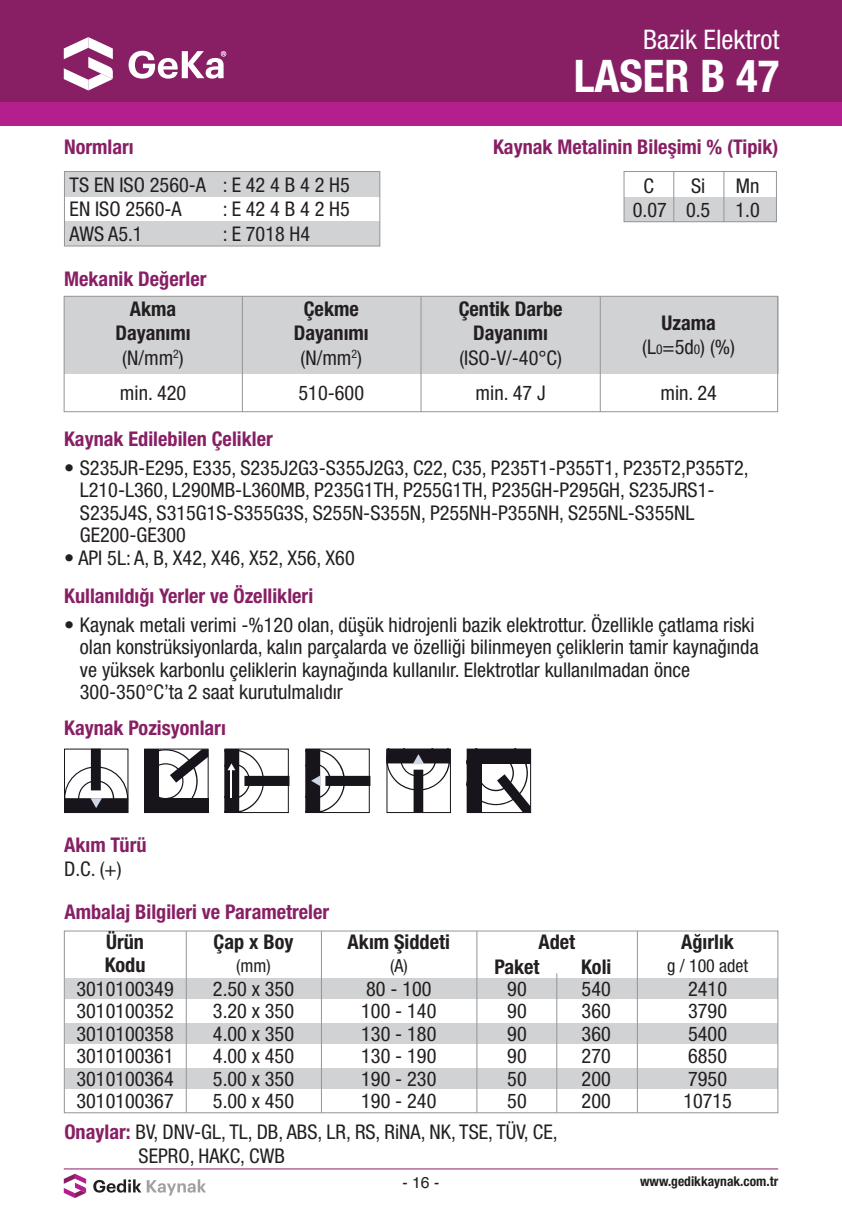
<style>
.page{position:relative;width:842px;height:1212px;background:#fff}
.page>*{position:absolute;margin:0;border:0;box-sizing:border-box;transform-origin:0 0}
.t1{font:700 condensed 45px "Helvetica Neue LT Std";color:#fff}
.t2{font:condensed 27px "Helvetica Neue LT Std";color:#fff}
.t3{font:condensed 20.25px/22.5px "Helvetica Neue LT Std";color:#231f20}
.t4{font:700 condensed 20.25px "Helvetica Neue LT Std";color:#881f65}
.t5{font:700 condensed 20.25px/24.3px "Helvetica Neue LT Std";color:#231f20;text-align:center}
.t6{font:condensed 18px "Helvetica Neue LT Std";color:#231f20}
.t7{font:15.75px "Helvetica";color:#231f20}
.t8{font:700 condensed 13.5px "Helvetica Neue LT Std";color:#231f20}
.s1{font-weight:400}
.s2{font-weight:700}
.s3{font-size:13.5px}
.s4{font-weight:700;color:#881f65}
</style>
<div class="page">
<hr style="left:64px;top:1168px;width:714px;height:1px;background:#881f65">
<svg style="left:93px;top:1179px;width:48px;height:13px"></svg>
<svg style="left:147px;top:1179px;width:59px;height:16px"></svg>
<svg style="left:64px;top:1174px;width:22px;height:24px"></svg>
<div style="left:65px;top:978px;width:713px;height:20px;background:#d1d2d4"></div>
<div style="left:65px;top:1023px;width:713px;height:20px;background:#d1d2d4"></div>
<div style="left:65px;top:1068px;width:713px;height:20px;background:#d1d2d4"></div>
<div style="left:0;top:0;width:842px;height:102px;background:#881f65"></div>
<div style="left:0;top:102px;width:842px;height:23px;background:#b41e8d"></div>
<svg style="left:64px;top:37px;width:49px;height:53px"></svg>
<svg style="left:129px;top:51px;width:97px;height:28px"></svg>
<div style="left:65px;top:172px;width:315px;height:25px;background:#d1d2d4"></div>
<div style="left:65px;top:221px;width:315px;height:25px;background:#d1d2d4"></div>
<div style="left:64px;top:171px;width:316px;height:75px;border:1px solid #939598"></div>
<div style="left:64px;top:296px;width:714px;height:78px;background:#d1d2d4"></div>
<div style="left:64px;top:296px;width:714px;height:116px;border:1px solid #939598"></div>
<hr style="left:242px;top:296px;width:1px;height:116px;background:#939598">
<hr style="left:421px;top:296px;width:1px;height:116px;background:#939598">
<hr style="left:600px;top:296px;width:1px;height:116px;background:#939598">
<svg style="left:64px;top:749px;width:64px;height:64px"></svg>
<div style="left:144px;top:749px;width:65px;height:64px;border:1px solid #18141b"></div>
<svg style="left:145px;top:749px;width:63px;height:64px"></svg>
<svg style="left:225px;top:749px;width:64px;height:64px"></svg>
<svg style="left:306px;top:749px;width:64px;height:64px"></svg>
<div style="left:387px;top:749px;width:64px;height:64px;border:1px solid #18141b"></div>
<svg style="left:386px;top:749px;width:64px;height:63px"></svg>
<svg style="left:467px;top:749px;width:64px;height:64px"></svg>
<div style="left:624px;top:197px;width:153px;height:25px;background:#d1d2d4"></div>
<div style="left:624px;top:171px;width:153px;height:51px;border:1px solid #939598"></div>
<hr style="left:673px;top:171px;width:1px;height:51px;background:#939598">
<hr style="left:723px;top:171px;width:1px;height:51px;background:#939598">
<div style="left:64px;top:931px;width:714px;height:182px;border:1px solid #939598"></div>
<hr style="left:186px;top:931px;width:1px;height:182px;background:#939598">
<hr style="left:321px;top:931px;width:1px;height:182px;background:#939598">
<hr style="left:476px;top:931px;width:1px;height:182px;background:#939598">
<hr style="left:637px;top:931px;width:1px;height:182px;background:#939598">
<hr style="left:556px;top:973px;width:1px;height:140px;background:#939598">
<h2 class="t2" style="left:643px;top:24px;width:138px">Bazik Elektrot</h2>
<h1 class="t1" style="left:574px;top:49px;width:207px">LASER B 47</h1>
<p class="t4" style="left:64px;top:135px;width:71px">Normları</p>
<p class="t4" style="left:493px;top:135px;width:287px">Kaynak Metalinin Bileşimi % (Tipik)</p>
<p class="t3" style="left:70px;top:172px;width:282px;line-height:24.3px">TS EN ISO 2560-A : E 42 4 B 4 2 H5<br>EN ISO 2560-A</p>
<p class="t3" style="left:223px;top:198px;width:129px">: E 42 4 B 4 2 H5</p>
<p class="t3" style="left:70px;top:222px;width:75px">AWS A5.1</p>
<p class="t3" style="left:223px;top:222px;width:89px">: E 7018 H4</p>
<p class="t4" style="left:64px;top:267px;width:144px">Mekanik Değerler</p>
<p class="t5" style="left:116px;top:296px;width:76px">Akma<br>Dayanımı <span class="s1">(N/mm</span><sup>2</sup><span class="s1">)</span></p>
<p class="t3" style="left:120px;top:382px;width:68px">min. 420</p>
<p class="t5" style="left:294px;top:296px;width:76px">Çekme<br>Dayanımı <span class="s1">(N/mm</span><sup>2</sup><span class="s1">)</span></p>
<p class="t3" style="left:299px;top:382px;width:67px">510-600</p>
<p class="t5" style="left:459px;top:296px;width:105px">Çentik Darbe<br>Dayanımı</p>
<p class="t3" style="left:459px;top:340px;width:104px;line-height:35.6px;text-align:center">(ISO-V/-40°C) min. 47 J</p>
<p class="t3" style="left:643px;top:174px;width:12px">C</p>
<p class="t3" style="left:691px;top:174px;width:16px">Si</p>
<p class="t3" style="left:633px;top:173px;width:128px;line-height:24.3px;text-align:right">Mn<br>0.07 0.5 1.0</p>
<p class="t3" style="left:642px;top:310px;width:94px;line-height:24.3px;text-align:center"><span class="s2">Uzama </span>(L<span class="s3">0</span>=5d<span class="s3">0</span>) (%)</p>
<p class="t3" style="left:660px;top:382px;width:58px">min. 24</p>
<p class="t4" style="left:64px;top:426px;width:210px">Kaynak Edilebilen Çelikler</p>
<p class="t3" style="left:80px;top:456px;width:670px;text-indent:-16px">• S235JR-E295, E335, S235J2G3-S355J2G3, C22, C35, P235T1-P355T1, P235T2,P355T2, L210-L360, L290MB-L360MB, P235G1TH, P255G1TH, P235GH-P295GH, S235JRS1- S235J4S, S315G1S-S355G3S, S255N-S355N, P255NH-P355NH, S255NL-S355NL GE200-GE300</p>
<p class="t3" style="left:64px;top:546px;width:292px">• API 5L: A, B, X42, X46, X52, X56, X60</p>
<p class="t4" style="left:64px;top:583px;width:251px">Kullanıldığı Yerler ve Özellikleri</p>
<p class="t3" style="left:80px;top:613px;width:680px;text-indent:-16px">• Kaynak metali verimi -%120 olan, düşük hidrojenli bazik elektrottur. Özellikle çatlama riski olan konstrüksiyonlarda, kalın parçalarda ve özelliği bilinmeyen çeliklerin tamir kaynağında ve yüksek karbonlu çeliklerin kaynağında kullanılır. Elektrotlar kullanılmadan önce 300-350°C’ta 2 saat kurutulmalıdır</p>
<p class="t4" style="left:64px;top:716px;width:163px">Kaynak Pozisyonları</p>
<p class="t4" style="left:64px;top:832px;width:84px">Akım Türü</p>
<p class="t3" style="left:64px;top:858px;width:59px">D.C. (+)</p>
<p class="t4" style="left:64px;top:899px;width:266px">Ambalaj Bilgileri ve Parametreler</p>
<p class="t5" style="left:105px;top:930px;width:42px;line-height:22.5px;text-align:left">Ürün<br>Kodu</p>
<p class="t5" style="left:214px;top:929px;width:81px">Çap x Boy</p>
<p class="t6" style="left:236px;top:955px;width:36px">(mm)</p>
<p class="t5" style="left:348px;top:929px;width:104px">Akım Şiddeti</p>
<p class="t6" style="left:390px;top:955px;width:19px">(A)</p>
<p class="t5" style="left:538px;top:929px;width:38px">Adet</p>
<p class="t5" style="left:681px;top:929px;width:54px">Ağırlık</p>
<p class="t5" style="left:494px;top:955px;width:47px">Paket</p>
<p class="t5" style="left:581px;top:955px;width:32px">Koli</p>
<p class="t6" style="left:667px;top:955px;width:83px">g / 100 adet</p>
<p class="t3" style="left:507px;top:977px;width:21px;text-align:justify">90<br>90<br>90<br>90<br>50<br>50</p>
<p class="t3" style="left:582px;top:977px;width:31px;text-align:justify">540<br>360<br>360<br>270<br>200<br>200</p>
<p class="t3" style="left:77px;top:977px;width:99px;text-align:justify">3010100349<br>3010100352<br>3010100358<br>3010100361<br>3010100364<br>3010100367</p>
<p class="t3" style="left:213px;top:977px;width:83px;text-align:justify">2.50 x 350<br>3.20 x 350<br>4.00 x 350<br>4.00 x 450<br>5.00 x 350<br>5.00 x 450</p>
<p class="t3" style="left:361px;top:977px;width:77px">80 - 100<br>100 - 140<br>130 - 180<br>130 - 190<br>190 - 230<br>190 - 240</p>
<p class="t3" style="left:683px;top:977px;width:50px">2410<br>3790<br>5400<br>6850<br>7950<br>10715</p>
<p class="t3" style="left:139px;top:1119px;width:420px;line-height:24.3px;text-indent:-74px"><span class="s4">Onaylar:</span> BV, DNV-GL, TL, DB, ABS, LR, RS, RiNA, NK, TSE, TÜV, CE,<br>SEPRO, HAKC, CWB</p>
<p class="t7" style="left:403px;top:1170px;width:38px">- 16 -</p>
<p class="t8" style="left:640px;top:1173px;width:140px">www.gedikkaynak.com.tr</p>
</div>
